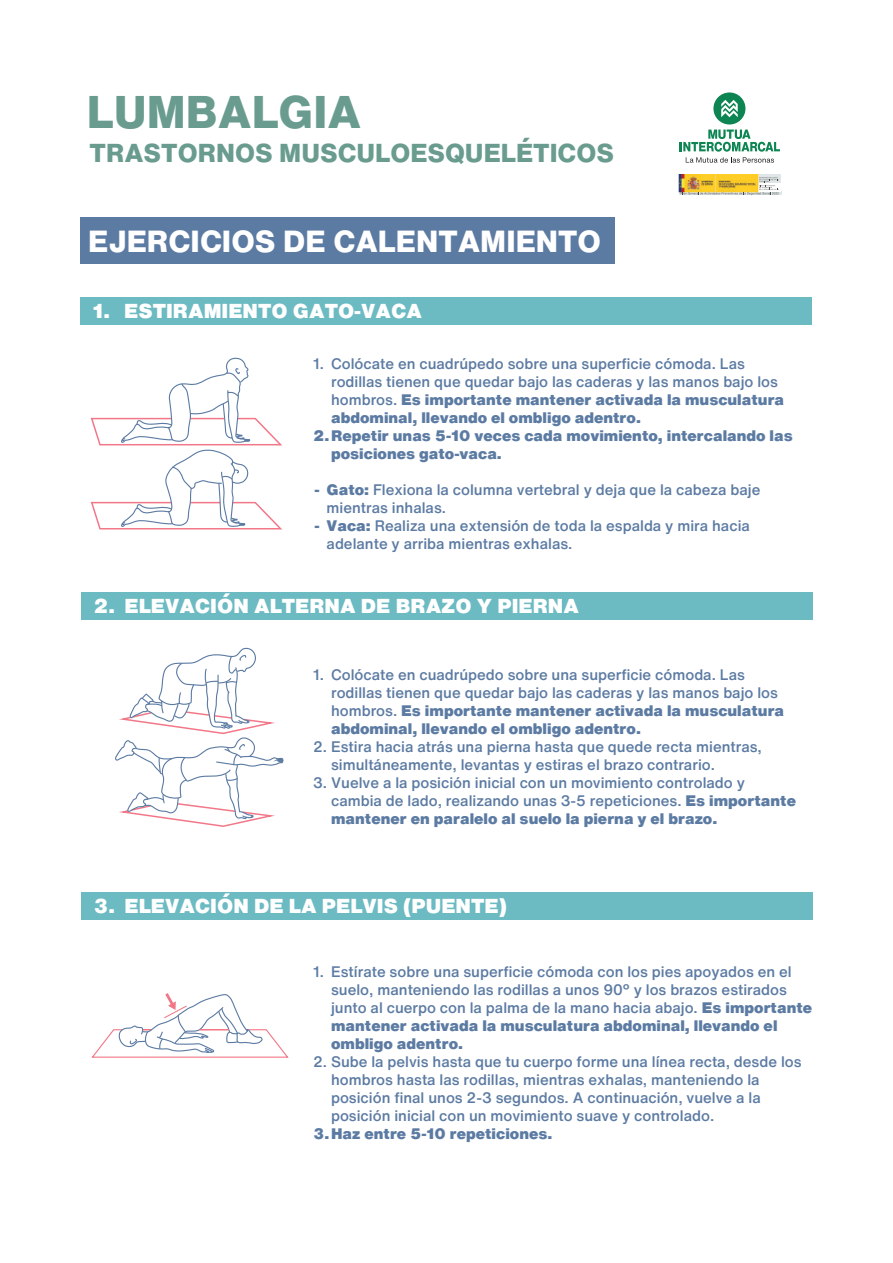
<style>
.page{position:relative;width:893px;height:1263px;background:#fff}
.page>*{position:absolute;margin:0;border:0;box-sizing:border-box;transform-origin:0 0}
.t1{font:800 45px "Helvetica Now Text";color:#699c8f}
.t2{font:800 30px "Helvetica Now Text";color:#fff}
.t3{font:800 25.5px "Helvetica Now Text";color:#699c8f}
.t4{font:900 19.8px "Helvetica Now Text";color:#fff}
.t5{font:500 15px/18px "Helvetica Now Text";color:#5c7ba3}
.t6{font:900 15px "Helvetica Now Text";color:#5c7ba3}
.s1{font-weight:500}
.s2{font-weight:900}
</style>
<div class="page">
<div style="left:81px;top:892px;width:731px;height:27px;background:#6cbac2"></div>
<svg style="left:713px;top:92px;width:32px;height:32px"></svg>
<svg style="left:680px;top:130px;width:100px;height:33px"></svg>
<div style="left:81px;top:592px;width:731px;height:28px;background:#6cbac2"></div>
<div style="left:81px;top:297px;width:731px;height:27px;background:#6cbac2"></div>
<div style="left:81px;top:218px;width:534px;height:46px;background:#5c7ba3"></div>
<svg style="left:679px;top:192px;width:102px;height:3px"></svg>
<div style="left:757px;top:174px;width:24px;height:9px;background:#e0e6e7"></div>
<img style="left:678px;top:174px;width:80px;height:18px">
<svg style="left:681px;top:177px;width:98px;height:18px;background:#dbbd63"></svg>
<svg style="left:90px;top:357px;width:192px;height:173px"></svg>
<svg style="left:115px;top:647px;width:169px;height:180px"></svg>
<svg style="left:91px;top:993px;width:198px;height:65px"></svg>
<hr style="left:199px;top:1029px;width:30px;height:1px;background:#f27786">
<h1 class="t1" style="left:87px;top:78px;width:276px">LUMBALGIA</h1>
<h3 class="t3" style="left:90px;top:134px;width:526px">TRASTORNOS MUSCULOESQUELÉTICOS</h3>
<h2 class="t2" style="left:88px;top:219px;width:515px">EJERCICIOS DE CALENTAMIENTO</h2>
<h3 class="t4" style="left:93px;top:296px;width:330px">1. ESTIRAMIENTO GATO-VACA</h3>
<p class="t5" style="left:313px;top:354px;width:433px">1. Colócate en cuadrúpedo sobre una superficie cómoda. Las</p>
<p class="t5" style="left:331px;top:372px;width:448px">rodillas tienen que quedar bajo las caderas y las manos bajo los</p>
<p class="t6" style="left:331px;top:388px;width:455px"><span class="s1">hombros.</span> Es importante mantener activada la musculatura</p>
<p class="t6" style="left:331px;top:406px;width:311px">abdominal, llevando el ombligo adentro.</p>
<p class="t6" style="left:313px;top:424px;width:481px">2.Repetir unas 5-10 veces cada movimiento, intercalando las</p>
<p class="t6" style="left:331px;top:442px;width:172px">posiciones gato-vaca.</p>
<p class="t5" style="left:327px;top:481px;width:435px;text-indent:-12px"><span class="s2">- Gato:</span> Flexiona la columna vertebral y deja que la cabeza baje mientras inhalas.</p>
<p class="t5" style="left:327px;top:517px;width:425px;text-indent:-12px"><span class="s2">- Vaca:</span> Realiza una extensión de toda la espalda y mira hacia adelante y arriba mientras exhalas.</p>
<h3 class="t4" style="left:93px;top:591px;width:487px">2. ELEVACIÓN ALTERNA DE BRAZO Y PIERNA</h3>
<p class="t5" style="left:331px;top:665px;width:455px;text-indent:-18px">1. Colócate en cuadrúpedo sobre una superficie cómoda. Las rodillas tienen que quedar bajo las caderas y las manos bajo los hombros. <span class="s2">Es importante mantener activada la musculatura abdominal, llevando el ombligo adentro.</span></p>
<p class="t5" style="left:331px;top:737px;width:432px;text-indent:-18px">2. Estira hacia atrás una pierna hasta que quede recta mientras, simultáneamente, levantas y estiras el brazo contrario.</p>
<p class="t5" style="left:331px;top:773px;width:466px;text-indent:-18px">3. Vuelve a la posición inicial con un movimiento controlado y cambia de lado, realizando unas 3-5 repeticiones. <span class="s2">Es importante mantener en paralelo al suelo la pierna y el brazo.</span></p>
<h3 class="t4" style="left:93px;top:891px;width:415px">3. ELEVACIÓN DE LA PELVIS (PUENTE)</h3>
<p class="t5" style="left:331px;top:963px;width:483px;text-indent:-18px">1. Estírate sobre una superficie cómoda con los pies apoyados en el suelo, manteniendo las rodillas a unos 90º y los brazos estirados junto al cuerpo con la palma de la mano hacia abajo. <span class="s2">Es importante mantener activada la musculatura abdominal, llevando el ombligo adentro.</span></p>
<p class="t5" style="left:331px;top:1053px;width:472px;text-indent:-18px">2. Sube la pelvis hasta que tu cuerpo forme una línea recta, desde los hombros hasta las rodillas, mientras exhalas, manteniendo la posición final unos 2-3 segundos. A continuación, vuelve a la posición inicial con un movimiento suave y controlado.</p>
<p class="t6" style="left:313px;top:1123px;width:241px">3.Haz entre 5-10 repeticiones.</p>
</div>
